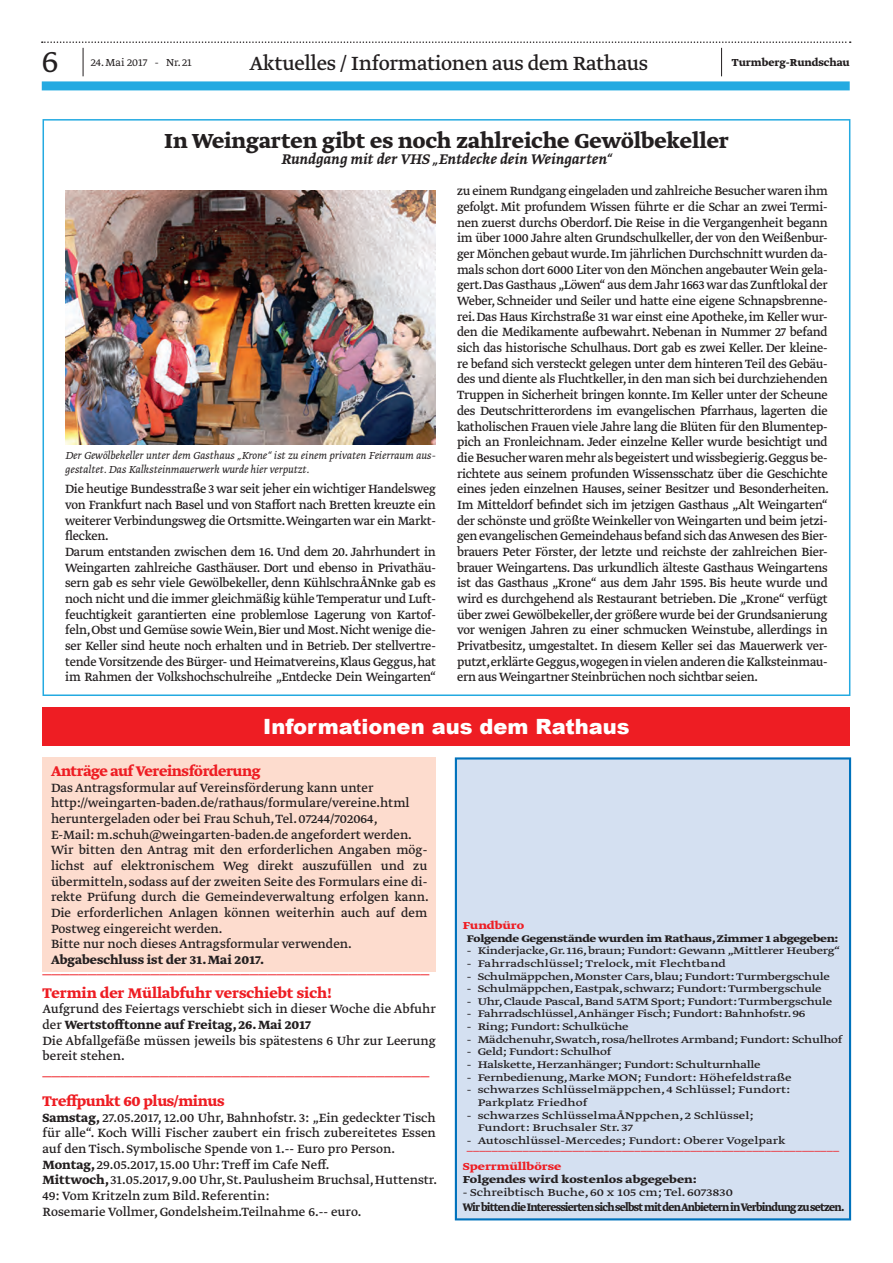
<style>
.page{position:relative;width:893px;height:1263px;background:#fff}
.page>*{position:absolute;margin:0;border:0;box-sizing:border-box;transform-origin:0 0}
.t1{font:300 36px "Greta Text Std";color:#231f20}
.t2{font:700 24px "Greta Text Std";color:#231f20}
.t3{font:22.5px "Greta Text Std";letter-spacing:-.015em;color:#231f20}
.t4{font:900 21px "Arial";color:#fff}
.t5{font:18px "Minion Pro";color:#ee1d23}
.t6{font:700 16.5px "Greta Text Std";letter-spacing:-.02em;color:#ee1d23}
.t7{font:italic 500 16.5px "Greta Text Std";color:#231f20}
.t8{font:700 16.5px "Greta Text Std";color:#ee1d23}
.t9{font:14.1px/15.8px "Greta Text Std";color:#231f20;text-align:justify;scale:.96 1}
.t10{font:14.1px/15.8px "Greta Text Std";color:#231f20}
.t11{font:14.1px/15.8px "Greta Text Std";letter-spacing:-.02em;color:#231f20;scale:.96 1}
.t12{font:700 14.1px "Greta Text Std";color:#231f20}
.t13{font:700 12.9px "Greta Text Std";letter-spacing:-.06em;color:#231f20;scale:.92 1}
.t14{font:italic 300 12px/13.5px "Greta Text Std";color:#231f20}
.t15{font:12px "Greta Text Std";color:#231f20;scale:1.18 1}
.t16{font:700 12px "Greta Text Std";color:#231f20;scale:1.18 1}
.t17{font:700 12px "Greta Text Std";color:#ee1d23;scale:1.18 1}
.t18{font:700 12px "Greta Text Std";color:#231f20}
.t19{font:300 12px "Greta Text Std";color:#231f20}
.t20{font:11.4px "Greta Text Std";letter-spacing:-.02em;color:#231f20;scale:1.23 1}
.t21{font:11.4px/12.6px "Greta Text Std";color:#231f20;scale:1.24 1}
.t22{font:11.4px "Greta Text Std";letter-spacing:-.02em;color:#231f20;scale:1.24 1}
.t23{font:11.4px "Greta Text Std Regular Min";color:#ee1d23;scale:1.24 1}
.t24{font:700 11.4px "Greta Text Std";letter-spacing:-.02em;color:#231f20;scale:1.18 1}
.t25{font:11.4px "Greta Text Std";color:#231f20;scale:1.23 1}
.s1{font-weight:700}
</style>
<div class="page">
<div style="left:42px;top:81px;width:808px;height:9px;background:#24aae1"></div>
<svg style="left:42px;top:41px;width:809px;height:35px"></svg>
<div style="left:43px;top:757px;width:393px;height:215px;background:#fddcce"></div>
<img style="left:65px;top:190px;width:370px;height:255px">
<div style="left:43px;top:707px;width:807px;height:38px;background:#ee1d23"></div>
<div style="left:456px;top:758px;width:394px;height:461px;background:#d4e0f1"></div>
<div style="left:455px;top:757px;width:396px;height:463px;border:2px solid #0072bc"></div>
<h1 class="t1" style="left:42px;top:41px;width:18px">6</h1>
<p class="t19" style="left:91px;top:56px;width:103px">24. Mai 2017 - Nr. 21</p>
<h3 class="t3" style="left:249px;top:50px;width:400px">Aktuelles / Informationen aus dem Rathaus</h3>
<p class="t18" style="left:732px;top:56px;width:119px">Turmberg-Rundschau</p>
<h2 class="t2" style="left:164px;top:127px;width:566px">In Weingarten gibt es noch zahlreiche Gewölbekeller</h2>
<p class="t7" style="left:281px;top:150px;width:332px">Rundgang mit der VHS „Entdecke dein Weingarten“</p>
<p class="t14" style="left:65px;top:450px;width:372px">Der Gewölbekeller unter dem Gasthaus „Krone“ ist zu einem privaten Feierraum aus&shy;gestaltet. Das Kalksteinmauerwerk wurde hier verputzt.</p>
<p class="t11" style="left:65px;top:482px;width:388px">Die heutige Bundesstraße 3 war seit jeher ein wichtiger Handelsweg von Frankfurt nach Basel und von Staffort nach Bretten kreuzte ein weiterer Verbindungsweg die Ortsmitte.Weingarten war ein Markt&shy;flecken.<br>Darum entstanden zwischen dem 16. Und dem 20. Jahrhundert in Weingarten zahlreiche Gasthäuser. Dort und ebenso in Privathäu&shy;sern gab es sehr viele Gewölbekeller, denn KühlschraÅNnke gab es noch nicht und die immer gleichmäßig kühle Temperatur und Luft&shy;feuchtigkeit garantierten eine problemlose Lagerung von Kartof&shy;feln, Obst und Gemüse sowie Wein, Bier und Most. Nicht wenige die&shy;ser Keller sind heute noch erhalten und in Betrieb. Der stellvertre&shy;tende Vorsitzende des Bürger- und Heimatvereins, Klaus Geggus, hat im Rahmen der Volkshochschulreihe „Entdecke Dein Weingarten“</p>
<p class="t9" style="left:457px;top:184px;width:389px">zu einem Rundgang eingeladen und zahlreiche Besucher waren ihm gefolgt. Mit profundem Wissen führte er die Schar an zwei Termi&shy;nen zuerst durchs Oberdorf. Die Reise in die Vergangenheit begann im über 1000 Jahre alten Grundschulkeller, der von den Weißenbur&shy;ger Mönchen gebaut wurde. Im jährlichen Durchschnitt wurden da&shy;mals schon dort 6000 Liter von den Mönchen angebauter Wein gela&shy;gert.Das Gasthaus „Löwen“ aus dem Jahr 1663 war das Zunftlokal der Weber, Schneider und Seiler und hatte eine eigene Schnapsbrenne&shy;rei. Das Haus Kirchstraße 31 war einst eine Apotheke, im Keller wur&shy;den die Medikamente aufbewahrt. Nebenan in Nummer 27 befand sich das historische Schulhaus. Dort gab es zwei Keller. Der kleine&shy;re befand sich versteckt gelegen unter dem hinteren Teil des Gebäu&shy;des und diente als Fluchtkeller, in den man sich bei durchziehenden Truppen in Sicherheit bringen konnte. Im Keller unter der Scheune des Deutschritterordens im evangelischen Pfarrhaus, lagerten die katholischen Frauen viele Jahre lang die Blüten für den Blumentep&shy;pich an Fronleichnam. Jeder einzelne Keller wurde besichtigt und die Besucher waren mehr als begeistert und wissbegierig.Geggus be&shy;richtete aus seinem profunden Wissensschatz über die Geschichte eines jeden einzelnen Hauses, seiner Besitzer und Besonderheiten.<br>Im Mitteldorf befindet sich im jetzigen Gasthaus „Alt Weingarten“ der schönste und größte Weinkeller von Weingarten und beim jetzi&shy;gen evangelischen Gemeindehaus befand sich das Anwesen des Bier&shy;brauers Peter Förster, der letzte und reichste der zahlreichen Bier&shy;brauer Weingartens. Das urkundlich älteste Gasthaus Weingartens ist das Gasthaus „Krone“ aus dem Jahr 1595. Bis heute wurde und wird es durchgehend als Restaurant betrieben. Die „Krone“ verfügt über zwei Gewölbekeller, der größere wurde bei der Grundsanierung vor wenigen Jahren zu einer schmucken Weinstube, allerdings in Privatbesitz, umgestaltet. In diesem Keller sei das Mauerwerk ver&shy;putzt,erklärte Geggus,wogegen in vielen anderen die Kalksteinmau&shy;ern aus Weingartner Steinbrüchen noch sichtbar seien.</p>
<h3 class="t4" style="left:263px;top:711px;width:368px">Informationen aus dem Rathaus</h3>
<p class="t6" style="left:51px;top:761px;width:211px">Anträge auf Vereinsförderung</p>
<p class="t10" style="left:51px;top:780px;width:379px">Das Antragsformular auf Vereinsförderung kann unter http://weingarten-baden.de/rathaus/formulare/vereine.html heruntergeladen oder bei Frau Schuh, Tel. 07244/702064,<br>E-Mail: m.schuh@weingarten-baden.de angefordert werden.<br>Wir bitten den Antrag mit den erforderlichen Angaben mög&shy;lichst auf elektronischem Weg direkt auszufüllen und zu übermitteln, sodass auf der zweiten Seite des Formulars eine di&shy;rekte Prüfung durch die Gemeindeverwaltung erfolgen kann.<br>Die erforderlichen Anlagen können weiterhin auch auf dem Postweg eingereicht werden.<br>Bitte nur noch dieses Antragsformular verwenden.</p>
<p class="t12" style="left:51px;top:951px;width:215px">Abgabeschluss ist der 31. Mai 2017.</p>
<p class="t5" style="left:43px;top:955px;width:389px">___________________________________________</p>
<p class="t8" style="left:43px;top:983px;width:291px">Termin der Müllabfuhr verschiebt sich!</p>
<p class="t10" style="left:43px;top:1002px;width:395px">Aufgrund des Feiertags verschiebt sich in dieser Woche die Abfuhr der <span class="s1">Wertstofftonne auf Freitag, 26. Mai 2017<br></span>Die Abfallgefäße müssen jeweils bis spätestens 6 Uhr zur Leerung bereit stehen.</p>
<p class="t5" style="left:43px;top:1057px;width:389px">___________________________________________</p>
<p class="t6" style="left:43px;top:1091px;width:183px">Treffpunkt 60 plus/minus</p>
<p class="t10" style="left:43px;top:1110px;width:396px"><span class="s1">Samstag,</span> 27.05.2017, 12.00 Uhr, Bahnhofstr. 3: „Ein gedeckter Tisch für alle“. Koch Willi Fischer zaubert ein frisch zubereitetes Essen auf den Tisch. Symbolische Spende von 1.-- Euro pro Person.<br><span class="s1">Montag,</span> 29.05.2017, 15.00 Uhr: Treff im Cafe Neff.<br><span class="s1">Mittwoch,</span> 31.05.2017, 9.00 Uhr, St. Paulusheim Bruchsal, Huttenstr.<br>49: Vom Kritzeln zum Bild. Referentin:<br>Rosemarie Vollmer, Gondelsheim.Teilnahme 6.-- euro.</p>
<p class="t17" style="left:463px;top:918px;width:54px">Fundbüro</p>
<p class="t24" style="left:467px;top:931px;width:316px">Folgende Gegenstände wurden im Rathaus, Zimmer 1 abgegeben:</p>
<p class="t22" style="left:467px;top:944px;width:302px">- Kinderjacke, Gr. 116, braun; Fundort: Gewann „Mittlerer Heuberg“</p>
<p class="t21" style="left:467px;top:958px;width:210px">- Fahrradschlüssel; Trelock, mit Flechtband</p>
<p class="t22" style="left:467px;top:969px;width:294px">- Schulmäppchen, Monster Cars, blau; Fundort: Turmbergschule</p>
<p class="t20" style="left:467px;top:982px;width:290px">- Schulmäppchen, Eastpak, schwarz; Fundort: Turmbergschule</p>
<p class="t20" style="left:467px;top:995px;width:299px">- Uhr, Claude Pascal, Band 5ATM Sport; Fundort: Turmbergschule</p>
<p class="t20" style="left:467px;top:1007px;width:277px">- Fahrradschlüssel,Anhänger Fisch; Fundort: Bahnhofstr. 96</p>
<p class="t20" style="left:467px;top:1020px;width:133px">- Ring; Fundort: Schulküche</p>
<p class="t20" style="left:467px;top:1033px;width:307px">- Mädchenuhr, Swatch, rosa/hellrotes Armband; Fundort: Schulhof</p>
<p class="t20" style="left:467px;top:1045px;width:119px">- Geld; Fundort: Schulhof</p>
<p class="t20" style="left:467px;top:1058px;width:240px">- Halskette, Herzanhänger; Fundort: Schulturnhalle</p>
<p class="t25" style="left:467px;top:1070px;width:265px">- Fernbedienung, Marke MON; Fundort: Höhefeldstraße</p>
<p class="t21" style="left:478px;top:1084px;width:253px;text-indent:-11px">- schwarzes Schlüsselmäppchen, 4 Schlüssel; Fundort:<br>Parkplatz Friedhof</p>
<p class="t21" style="left:478px;top:1109px;width:224px;text-indent:-11px">- schwarzes SchlüsselmaÅNppchen, 2 Schlüssel;<br>Fundort: Bruchsaler Str. 37</p>
<p class="t21" style="left:467px;top:1134px;width:258px">- Autoschlüssel-Mercedes; Fundort: Oberer Vogelpark</p>
<p class="t23" style="left:467px;top:1140px;width:302px">____________________________________________________________</p>
<p class="t17" style="left:463px;top:1159px;width:85px">Sperrmüllbörse</p>
<p class="t16" style="left:463px;top:1172px;width:200px">Folgendes wird kostenlos abgegeben:</p>
<p class="t15" style="left:463px;top:1186px;width:230px">- Schreibtisch Buche, 60 x 105 cm; Tel. 6073830</p>
<p class="t13" style="left:463px;top:1200px;width:416px">Wir bitten die Interessierten sich selbst mit den Anbietern in Verbindung zu setzen.</p>
</div>
